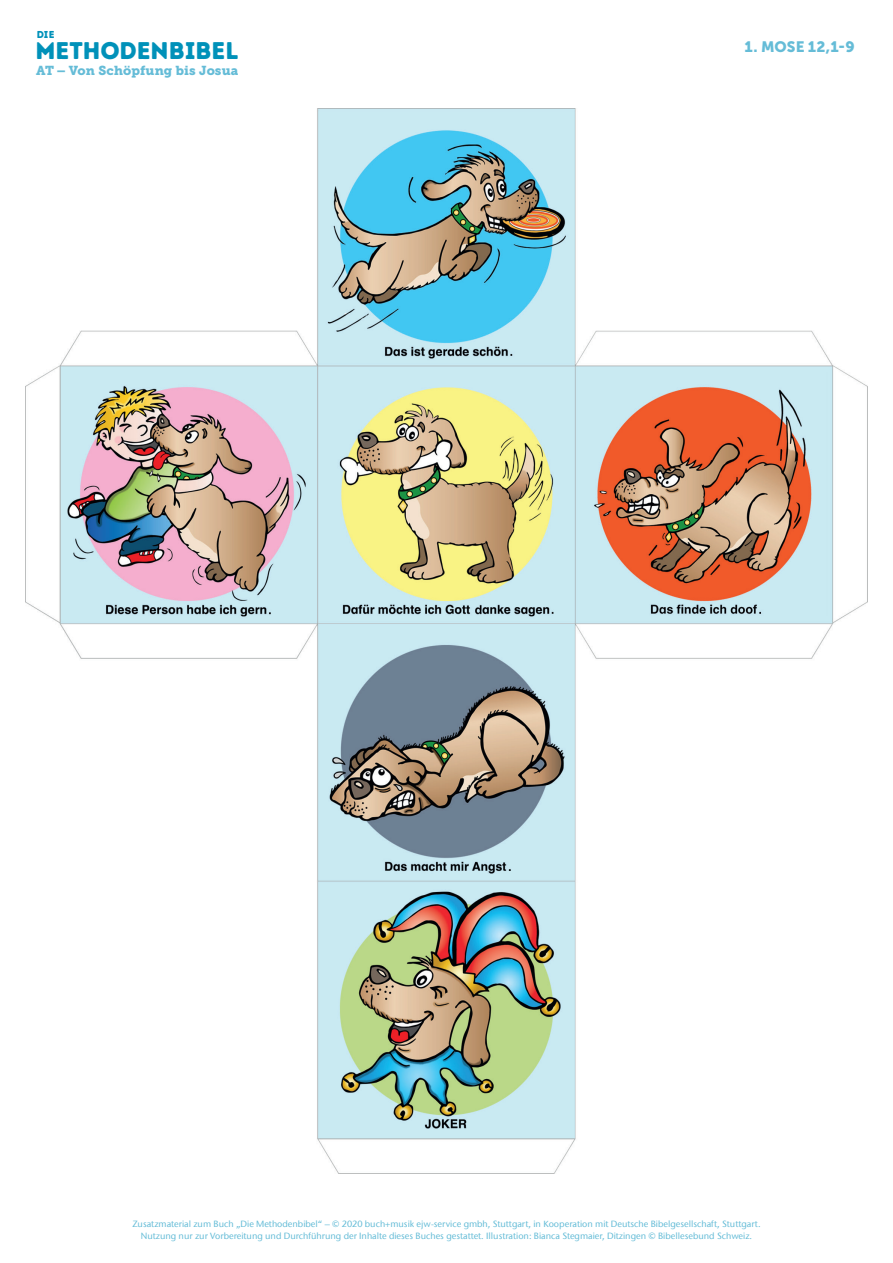
<style>
.page{position:relative;width:893px;height:1263px;background:#fff}
.page>*{position:absolute;margin:0;border:0;box-sizing:border-box;transform-origin:0 0}
.t1{font:24.15px "Intro Rust Base";color:#0091b9}
.t2{font:15px "Museo Sans 900";letter-spacing:.005em;color:#65bcd7}
.t3{font:12.9px "Museo Slab 900";letter-spacing:.01em;color:#65bcd7}
.t4{font:10.05px "Intro Rust Base";color:#0091b9}
.t5{font:500 9px/12px "ITC Stone Sans Com";color:#65bcd7;text-align:center}
</style>
<div class="page">
<img style="left:26px;top:109px;width:841px;height:1064px">
<p class="t4" style="left:37px;top:28px;width:19px">DIE</p>
<h3 class="t3" style="left:36px;top:63px;width:203px">AT – Von Schöpfung bis Josua</h3>
<h1 class="t1" style="left:35px;top:35px;width:205px">METHODENBIBEL</h1>
<h2 class="t2" style="left:744px;top:38px;width:112px">1. MOSE 12,1-9</h2>
<p class="t5" style="left:132px;top:1218px;width:630px">Zusatzmaterial zum Buch „Die Methodenbibel“ – © 2020 buch+musik ejw-service gmbh, Stuttgart, in Kooperation mit Deutsche Bibelgesellschaft, Stuttgart.<br>Nutzung nur zur Vorbereitung und Durchführung der Inhalte dieses Buches gestattet. Illustration: Bianca Stegmaier, Ditzingen © Bibellesebund Schweiz.</p>
</div>
